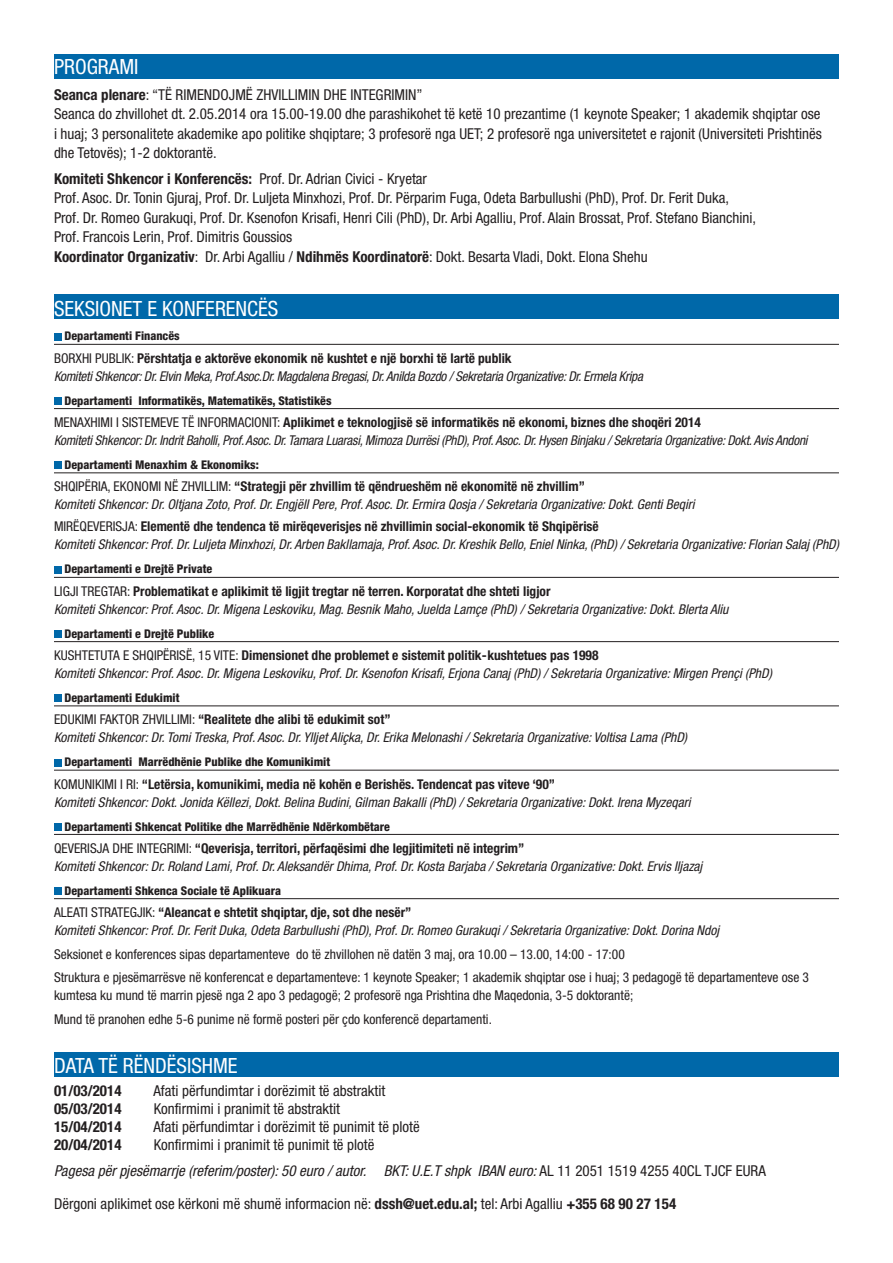
<style>
.page{position:relative;width:893px;height:1263px;background:#fff}
.page>*{position:absolute;margin:0;border:0;box-sizing:border-box;transform-origin:0 0}
.programi{font:condensed 21px "Helvetica Neue";color:#fff}
.tekst_normal{font:condensed 15px/19.5px "Helvetica Neue";color:#231f20;text-align:justify}
.tekst_normal-2{font:italic condensed 15px "Helvetica Neue";color:#231f20}
.tekst_normal-3{font:700 condensed 15px "Helvetica Neue";color:#231f20}
.tekst_normal-4{font:italic condensed 13.5px "Helvetica Neue";color:#231f20}
.tekst_normal-5{font:700 condensed 13.5px "Helvetica Neue";color:#231f20}
.tekst_normal-6{font:condensed 13.5px/18px "Helvetica Neue";color:#231f20}
.tekst_normal-7{font:italic condensed 13.5px "Helvetica Neue";letter-spacing:-.02em;color:#231f20}
.departament{font:800 condensed 12px "Helvetica Neue";color:#231f20}
.s1{font-weight:700}
.s2{font-weight:400}
.s3{font-style:normal}
</style>
<div class="page">
<div style="left:54px;top:54px;width:785px;height:25px;background:#0068a9"></div>
<div style="left:54px;top:294px;width:785px;height:25px;background:#0068a9"></div>
<hr style="left:54px;top:344px;width:785px;height:1px;background:#231f20">
<hr style="left:54px;top:408px;width:785px;height:1px;background:#231f20">
<hr style="left:54px;top:472px;width:785px;height:1px;background:#231f20">
<hr style="left:54px;top:577px;width:785px;height:1px;background:#231f20">
<hr style="left:54px;top:641px;width:785px;height:1px;background:#231f20">
<hr style="left:54px;top:705px;width:785px;height:1px;background:#231f20">
<hr style="left:54px;top:770px;width:785px;height:1px;background:#231f20">
<hr style="left:54px;top:834px;width:785px;height:1px;background:#231f20">
<hr style="left:54px;top:898px;width:785px;height:1px;background:#231f20">
<div style="left:54px;top:333px;width:7px;height:7px;background:#0068a9"></div>
<div style="left:54px;top:397px;width:7px;height:8px;background:#0068a9"></div>
<div style="left:54px;top:461px;width:7px;height:8px;background:#0068a9"></div>
<div style="left:54px;top:566px;width:7px;height:7px;background:#0068a9"></div>
<div style="left:54px;top:630px;width:7px;height:8px;background:#0068a9"></div>
<div style="left:54px;top:694px;width:7px;height:8px;background:#0068a9"></div>
<div style="left:54px;top:759px;width:7px;height:7px;background:#0068a9"></div>
<div style="left:54px;top:823px;width:7px;height:7px;background:#0068a9"></div>
<div style="left:54px;top:887px;width:7px;height:8px;background:#0068a9"></div>
<div style="left:54px;top:1052px;width:785px;height:25px;background:#0068a9"></div>
<p class="programi" style="left:54px;top:55px;width:86px">PROGRAMI</p>
<p class="tekst_normal" style="left:54px;top:84px;width:370px"><span class="s1">Seanca plenare</span>: “TË RIMENDOJMË ZHVILLIMIN DHE INTEGRIMIN”</p>
<p class="tekst_normal" style="left:54px;top:104px;width:769px">Seanca do zhvillohet dt. 2.05.2014 ora 15.00-19.00 dhe parashikohet të ketë 10 prezantime (1 keynote Speaker; 1 akademik shqiptar ose i huaj; 3 personalitete akademike apo politike shqiptare; 3 profesorë nga UET; 2 profesorë nga universitetet e rajonit (Universiteti Prishtinës dhe Tetovës); 1-2 doktorantë.</p>
<p class="tekst_normal-3" style="left:54px;top:169px;width:374px">Komiteti Shkencor i Konferencës: <span class="s2">Prof. Dr. Adrian Civici - Kryetar</span></p>
<p class="tekst_normal" style="left:54px;top:188px;width:676px">Prof. Asoc. Dr. Tonin Gjuraj, Prof. Dr. Luljeta Minxhozi, Prof. Dr. Përparim Fuga, Odeta Barbullushi (PhD), Prof. Dr. Ferit Duka,</p>
<p class="tekst_normal" style="left:54px;top:207px;width:704px">Prof. Dr. Romeo Gurakuqi, Prof. Dr. Ksenofon Krisafi, Henri Cili (PhD), Dr. Arbi Agalliu, Prof. Alain Brossat, Prof. Stefano Bianchini,<br>Prof. Francois Lerin, Prof. Dimitris Goussios</p>
<p class="tekst_normal" style="left:54px;top:246px;width:595px"><span class="s1">Koordinator Organizativ</span>: Dr. Arbi Agalliu / <span class="s1">Ndihmës Koordinatorë</span>: Dokt. Besarta Vladi, Dokt. Elona Shehu</p>
<p class="programi" style="left:54px;top:296px;width:226px">SEKSIONET E KONFERENCËS</p>
<p class="departament" style="left:65px;top:329px;width:117px">Departamenti Financës</p>
<p class="tekst_normal-5" style="left:54px;top:350px;width:459px"><span class="s2">BORXHI PUBLIK:</span> Përshtatja e aktorëve ekonomik në kushtet e një borxhi të lartë publik</p>
<p class="tekst_normal-7" style="left:54px;top:368px;width:590px">Komiteti Shkencor: Dr. Elvin Meka, Prof.Asoc.Dr. Magdalena Bregasi, Dr. Anilda Bozdo / Sekretaria Organizative: Dr. Ermela Kripa</p>
<p class="departament" style="left:65px;top:393px;width:268px">Departamenti Informatikës, Matematikës, Statistikës</p>
<p class="tekst_normal-5" style="left:54px;top:414px;width:648px"><span class="s2">MENAXHIMI I SISTEMEVE TË INFORMACIONIT:</span> Aplikimet e teknologjisë së informatikës në ekonomi, biznes dhe shoqëri 2014</p>
<p class="tekst_normal-4" style="left:54px;top:432px;width:755px">Komiteti Shkencor: Dr. Indrit Baholli, Prof.Asoc. Dr. Tamara Luarasi, Mimoza Durrësi (PhD), Prof. Asoc. Dr. Hysen Binjaku / Sekretaria Organizative: Dokt. Avis Andoni</p>
<p class="departament" style="left:65px;top:457px;width:196px">Departamenti Menaxhim &amp; Ekonomiks:</p>
<p class="tekst_normal-5" style="left:54px;top:478px;width:532px"><span class="s2">SHQIPËRIA, EKONOMI NË ZHVILLIM:</span> “Strategji për zhvillim të qëndrueshëm në ekonomitë në zhvillim”</p>
<p class="tekst_normal-4" style="left:54px;top:497px;width:642px">Komiteti Shkencor: Dr. Oltjana Zoto, Prof. Dr. Engjëll Pere, Prof. Asoc. Dr. Ermira Qosja / Sekretaria Organizative: Dokt. Genti Beqiri</p>
<p class="tekst_normal-5" style="left:54px;top:518px;width:546px"><span class="s2">MIRËQEVERISJA:</span> Elementë dhe tendenca të mirëqeverisjes në zhvillimin social-ekonomik të Shqipërisë</p>
<p class="tekst_normal-4" style="left:54px;top:537px;width:786px">Komiteti Shkencor: Prof. Dr. Luljeta Minxhozi, Dr. Arben Bakllamaja, Prof. Asoc. Dr. Kreshik Bello, Eniel Ninka, (PhD) / Sekretaria Organizative: Florian Salaj (PhD)</p>
<p class="departament" style="left:65px;top:562px;width:149px">Departamenti e Drejtë Private</p>
<p class="tekst_normal-5" style="left:54px;top:583px;width:498px"><span class="s2">LIGJI TREGTAR:</span> Problematikat e aplikimit të ligjit tregtar në terren. Korporatat dhe shteti ligjor</p>
<p class="tekst_normal-4" style="left:54px;top:601px;width:676px">Komiteti Shkencor: Prof. Asoc. Dr. Migena Leskoviku, Mag. Besnik Maho, Juelda Lamçe (PhD) / Sekretaria Organizative: Dokt. Blerta Aliu</p>
<p class="departament" style="left:65px;top:626px;width:151px">Departamenti e Drejtë Publike</p>
<p class="tekst_normal-5" style="left:54px;top:647px;width:546px"><span class="s2">KUSHTETUTA E SHQIPËRISË, 15 VITE:</span> Dimensionet dhe problemet e sistemit politik-kushtetues pas 1998</p>
<p class="tekst_normal-4" style="left:54px;top:665px;width:719px">Komiteti Shkencor: Prof. Asoc. Dr. Migena Leskoviku, Prof. Dr. Ksenofon Krisafi, Erjona Canaj (PhD) / Sekretaria Organizative: Mirgen Prençi (PhD)</p>
<p class="departament" style="left:65px;top:690px;width:116px">Departamenti Edukimit</p>
<p class="tekst_normal-5" style="left:54px;top:711px;width:338px"><span class="s2">EDUKIMI FAKTOR ZHVILLIMI:</span> “Realitete dhe alibi të edukimit sot”</p>
<p class="tekst_normal-4" style="left:54px;top:730px;width:635px">Komiteti Shkencor: Dr. Tomi Treska, Prof. Asoc. Dr. Ylljet Aliçka, Dr. Erika Melonashi / Sekretaria Organizative: Voltisa Lama (PhD)</p>
<p class="departament" style="left:65px;top:754px;width:267px">Departamenti Marrëdhënie Publike dhe Komunikimit</p>
<p class="tekst_normal-5" style="left:54px;top:775px;width:503px"><span class="s2">KOMUNIKIMI I RI:</span> “Letërsia, komunikimi, media në kohën e Berishës. Tendencat pas viteve ‘90”</p>
<p class="tekst_normal-4" style="left:54px;top:794px;width:638px">Komiteti Shkencor: Dokt. Jonida Këllezi, Dokt. Belina Budini, Gilman Bakalli (PhD) / Sekretaria Organizative: Dokt. Irena Myzeqari</p>
<p class="departament" style="left:65px;top:819px;width:327px">Departamenti Shkencat Politike dhe Marrëdhënie Ndërkombëtare</p>
<p class="tekst_normal-5" style="left:54px;top:840px;width:472px"><span class="s2">QEVERISJA DHE INTEGRIMI:</span> “Qeverisja, territori, përfaqësimi dhe legjitimiteti në integrim”</p>
<p class="tekst_normal-4" style="left:54px;top:858px;width:650px">Komiteti Shkencor: Dr. Roland Lami, Prof. Dr. Aleksandër Dhima, Prof. Dr. Kosta Barjaba / Sekretaria Organizative: Dokt. Ervis Iljazaj</p>
<p class="departament" style="left:65px;top:883px;width:218px">Departamenti Shkenca Sociale të Aplikuara</p>
<p class="tekst_normal-5" style="left:54px;top:904px;width:359px"><span class="s2">ALEATI STRATEGJIK:</span> “Aleancat e shtetit shqiptar, dje, sot dhe nesër”</p>
<p class="tekst_normal-4" style="left:54px;top:922px;width:667px">Komiteti Shkencor: Prof. Dr. Ferit Duka, Odeta Barbullushi (PhD), Prof. Dr. Romeo Gurakuqi / Sekretaria Organizative: Dokt. Dorina Ndoj</p>
<p class="tekst_normal-6" style="left:54px;top:945px;width:572px">Seksionet e konferences sipas departamenteve do të zhvillohen në datën 3 maj, ora 10.00 – 13.00, 14:00 - 17:00</p>
<p class="tekst_normal-6" style="left:54px;top:968px;width:756px">Struktura e pjesëmarrësve në konferencat e departamenteve: 1 keynote Speaker; 1 akademik shqiptar ose i huaj; 3 pedagogë të departamenteve ose 3 kumtesa ku mund të marrin pjesë nga 2 apo 3 pedagogë; 2 profesorë nga Prishtina dhe Maqedonia, 3-5 doktorantë;</p>
<p class="tekst_normal-6" style="left:54px;top:1010px;width:439px">Mund të pranohen edhe 5-6 punime në formë posteri për çdo konferencë departamenti.</p>
<p class="programi" style="left:54px;top:1054px;width:185px">DATA TË RËNDËSISHME</p>
<p class="tekst_normal-3" style="left:54px;top:1081px;width:69px">01/03/2014</p>
<p class="tekst_normal" style="left:153px;top:1080px;width:233px">Afati përfundimtar i dorëzimit të abstraktit</p>
<p class="tekst_normal-3" style="left:54px;top:1099px;width:69px">05/03/2014</p>
<p class="tekst_normal" style="left:154px;top:1098px;width:187px">Konfirmimi i pranimit të abstraktit</p>
<p class="tekst_normal-3" style="left:54px;top:1117px;width:69px">15/04/2014</p>
<p class="tekst_normal" style="left:153px;top:1116px;width:268px">Afati përfundimtar i dorëzimit të punimit të plotë</p>
<p class="tekst_normal-3" style="left:54px;top:1135px;width:69px">20/04/2014</p>
<p class="tekst_normal" style="left:154px;top:1134px;width:222px">Konfirmimi i pranimit të punimit të plotë</p>
<p class="tekst_normal-2" style="left:54px;top:1162px;width:713px">Pagesa për pjesëmarrje (referim/poster): 50 euro / autor. BKT: U.E.T shpk IBAN euro: <span class="s3">AL 11 2051 1519 4255 40CL TJCF EURA</span></p>
<p class="tekst_normal" style="left:54px;top:1194px;width:624px">Dërgoni aplikimet ose kërkoni më shumë informacion në: <span class="s1">dssh@uet.edu.al;</span> tel: Arbi Agalliu <span class="s1">+355 68 90 27 154</span></p>
</div>
